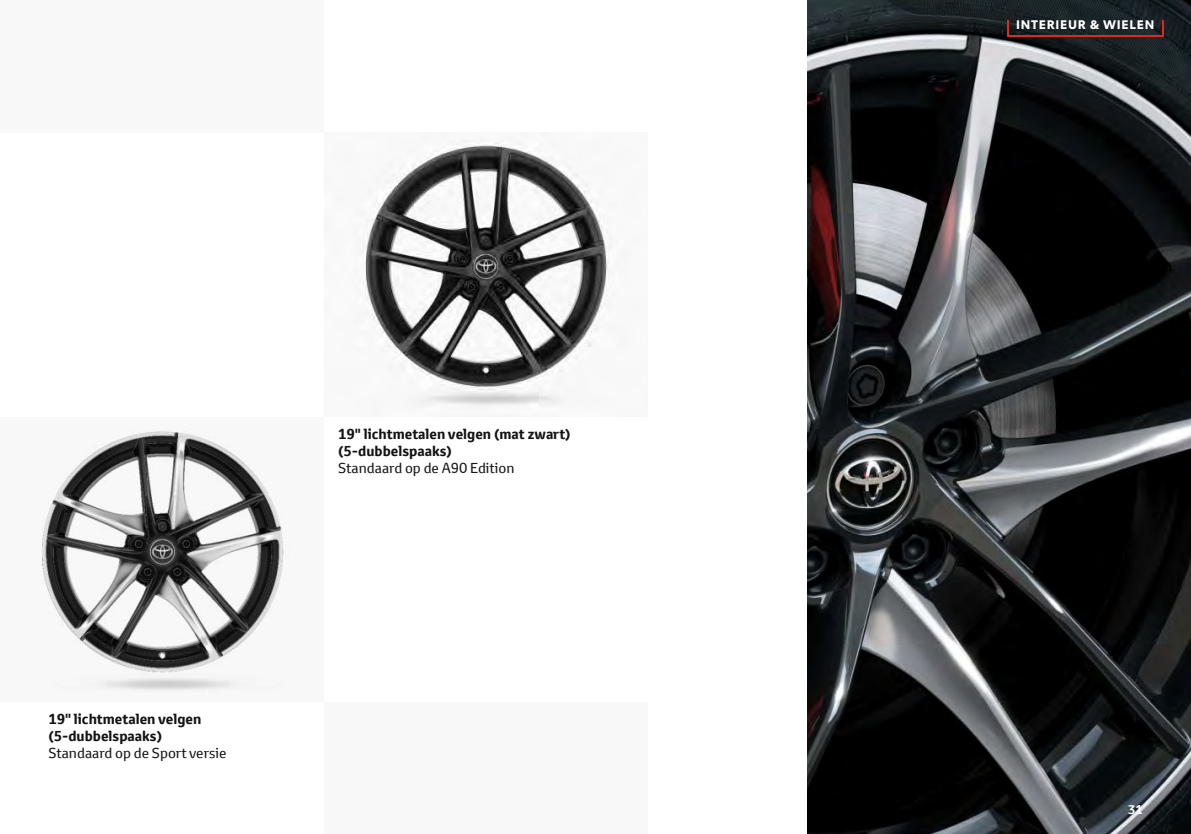
<style>
.page{position:relative;width:1191px;height:834px;background:#fff}
.page>*{position:absolute;margin:0;border:0;box-sizing:border-box;transform-origin:0 0}
.t1{font:700 14px/16.8px "Toyota Text";color:#131413}
.t2{font:14px "Toyota Text";color:#131413}
.t3{font:700 12.25px "Toyota Type";letter-spacing:.06em;color:#fff}
.t4{font:700 12.25px "Toyota Text";color:#fff}
</style>
<div class="page">
<img style="left:807px;top:0;width:384px;height:833px">
<img style="left:39px;top:430px;width:250px;height:262px">
<div style="left:0;top:0;width:324px;height:132px;background:#f8f8f8"></div>
<div style="left:324px;top:701px;width:323px;height:132px;background:#f8f8f8"></div>
<img style="left:359px;top:139px;width:253px;height:269px">
<hr style="left:1006px;top:35px;width:157px;height:2px;background:#dc2a1b">
<svg style="left:1006px;top:20px;width:2px;height:15px"></svg>
<svg style="left:1162px;top:20px;width:1px;height:15px"></svg>
<p class="t1" style="left:48px;top:710px;width:155px">19" lichtmetalen velgen (5-dubbelspaaks)</p>
<p class="t2" style="left:48px;top:743px;width:180px">Standaard op de Sport versie</p>
<p class="t1" style="left:338px;top:426px;width:234px">19" lichtmetalen velgen (mat zwart) (5-dubbelspaaks)</p>
<p class="t2" style="left:338px;top:458px;width:178px">Standaard op de A90 Edition</p>
<p class="t3" style="left:1016px;top:20px;width:140px">INTERIEUR &amp; WIELEN</p>
<p class="t4" style="left:1128px;top:800px;width:16px">31</p>
</div>
